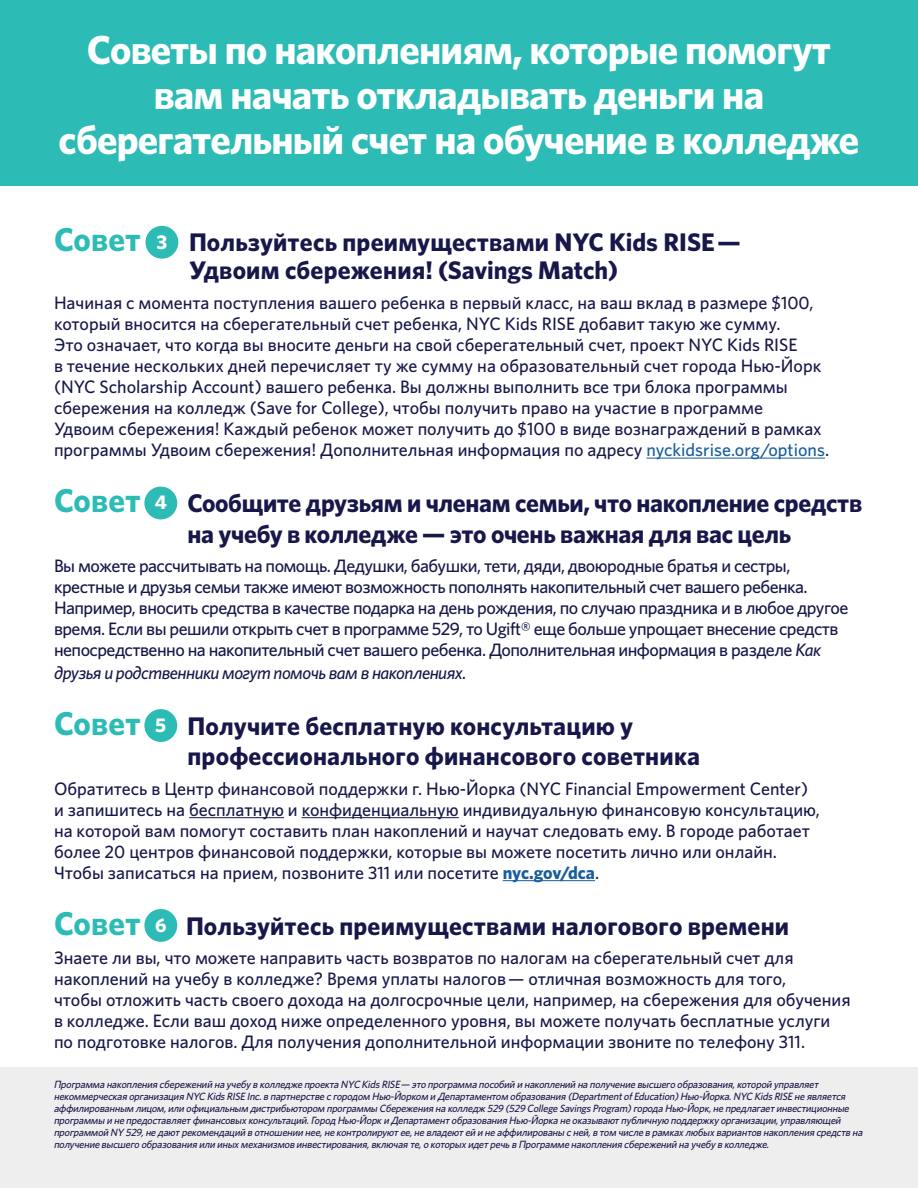
<style>
.page{position:relative;width:918px;height:1188px;background:#fff}
.page>*{position:absolute;margin:0;border:0;box-sizing:border-box;transform-origin:0 0}
.t1{font:700 40.5px/45px "Whitney";letter-spacing:-.02em;color:#fff;text-align:center}
.t2{font:700 33px "Whitney";letter-spacing:.005em;color:#2dbcb5}
.t3{font:700 25.5px/30.6px "Whitney";letter-spacing:.005em;color:#17174a}
.Body_Text_1{font:700 19.95px "Whitney";color:#fff}
.Body_Text_1-2{font:500 18px/21px "Whitney";color:#17174a}
.Body_Text_1-3{font:500 18px/21.3px "Whitney";letter-spacing:-.03em;color:#17174a}
.t4{font:italic 500 10.5px/12px "Whitney";color:#191648}
.s1{color:#175d9e}
.s2{font-style:italic}
.s3{font-weight:700;color:#175d9e}
</style>
<div class="page">
<div style="left:0;top:0;width:918px;height:186px;background:#2dbcb5"></div>
<hr style="left:646px;top:458px;width:179px;height:1px;background:#175d9e">
<hr style="left:189px;top:817px;width:95px;height:1px;background:#17174a">
<hr style="left:302px;top:817px;width:157px;height:1px;background:#17174a">
<hr style="left:503px;top:880px;width:92px;height:1px;background:#175d9e">
<div style="left:145px;top:226px;width:33px;height:33px;background:#2dbcb5;border-radius:50%"></div>
<div style="left:144px;top:487px;width:33px;height:32px;background:#2dbcb5;border-radius:50%"></div>
<div style="left:144px;top:709px;width:33px;height:33px;background:#2dbcb5;border-radius:50%"></div>
<div style="left:144px;top:909px;width:33px;height:33px;background:#2dbcb5;border-radius:50%"></div>
<div style="left:0;top:1067px;width:918px;height:121px;background:#eeeeef"></div>
<p class="t1" style="left:59px;top:27px;width:802px">Советы по накоплениям, которые помогут вам начать откладывать деньги на сберегательный счет на обучение в колледже</p>
<p class="t2" style="left:54px;top:217px;width:88px">Совет</p>
<p class="t3" style="left:189px;top:227px;width:553px;line-height:28.5px">Пользуйтесь преимуществами NYC Kids RISE —<br>Удвоим сбережения! (Savings Match)</p>
<p class="Body_Text_1-2" style="left:54px;top:292px;width:777px">Начиная с момента поступления вашего ребенка в первый класс, на ваш вклад в размере $100, который вносится на сберегательный счет ребенка, NYC Kids RISE добавит такую же сумму.<br>Это означает, что когда вы вносите деньги на свой сберегательный счет, проект NYC Kids RISE<br>в течение нескольких дней перечисляет ту же сумму на образовательный счет города Нью-Йорк (NYC Scholarship Account) вашего ребенка. Вы должны выполнить все три блока программы сбережения на колледж (Save for College), чтобы получить право на участие в программе<br>Удвоим сбережения! Каждый ребенок может получить до $100 в виде вознаграждений в рамках программы Удвоим сбережения! Дополнительная информация по адресу <span class="s1">nyckidsrise.org/options</span>.</p>
<p class="t2" style="left:54px;top:478px;width:88px">Совет</p>
<p class="t3" style="left:188px;top:487px;width:676px">Сообщите друзьям и членам семьи, что накопление средств на учебу в колледже — это очень важная для вас цель</p>
<p class="Body_Text_1-3" style="left:54px;top:555px;width:796px">Вы можете рассчитывать на помощь. Дедушки, бабушки, тети, дяди, двоюродные братья и сестры, крестные и друзья семьи также имеют возможность пополнять накопительный счет вашего ребенка.<br>Например, вносить средства в качестве подарка на день рождения, по случаю праздника и в любое другое время. Если вы решили открыть счет в программе 529, то Ugift® еще больше упрощает внесение средств непосредственно на накопительный счет вашего ребенка. Дополнительная информация в разделе <span class="s2">Как друзья и родственники могут помочь вам в накоплениях.</span></p>
<p class="t2" style="left:54px;top:701px;width:88px">Совет</p>
<p class="t3" style="left:188px;top:710px;width:514px">Получите бесплатную консультацию у профессионального финансового советника</p>
<p class="Body_Text_1-2" style="left:54px;top:778px;width:767px">Обратитесь в Центр финансовой поддержки г. Нью-Йорка (NYC Financial Empowerment Center) и запишитесь на бесплатную и конфиденциальную индивидуальную финансовую консультацию, на которой вам помогут составить план накоплений и научат следовать ему. В городе работает более 20 центров финансовой поддержки, которые вы можете посетить лично или онлайн.<br>Чтобы записаться на прием, позвоните 311 или посетите <span class="s3">nyc.gov/dca</span>.</p>
<p class="t2" style="left:54px;top:901px;width:88px">Совет</p>
<p class="t3" style="left:186px;top:910px;width:605px">Пользуйтесь преимуществами налогового времени</p>
<p class="Body_Text_1-2" style="left:54px;top:947px;width:798px">Знаете ли вы, что можете направить часть возвратов по налогам на сберегательный счет для накоплений на учебу в колледже? Время уплаты налогов — отличная возможность для того,<br>чтобы отложить часть своего дохода на долгосрочные цели, например, на сбережения для обучения в колледже. Если ваш доход ниже определенного уровня, вы можете получать бесплатные услуги по подготовке налогов. Для получения дополнительной информации звоните по телефону 311.</p>
<p class="Body_Text_1" style="left:156px;top:228px;width:12px">3</p>
<p class="Body_Text_1" style="left:155px;top:489px;width:14px">4</p>
<p class="Body_Text_1" style="left:155px;top:712px;width:13px">5</p>
<p class="Body_Text_1" style="left:155px;top:912px;width:13px">6</p>
<p class="t4" style="left:54px;top:1078px;width:813px">Программанакоплениясбережений научебувколледжепроектаNYC KidsRISE— этопрограммапособий и накоплений наполучениевысшегообразования,которой управляет некоммерческаяорганизацияNYC KidsRISEInc.впартнерствесгородом Нью-Йорком и Департаментом образования(DepartmentofEducation)Нью-Йорка.NYC KidsRISEнеявляется аффилированным лицом,или официальным дистрибьютором программы Сбережениянаколледж 529 (529 CollegeSavingsProgram)городаНью-Йорк,непредлагаетинвестиционные программы и непредоставляетфинансовыхконсультаций.Город Нью-Йорки ДепартаментобразованияНью-Йорканеоказываютпубличную поддержкуорганизации,управляющей программой NY 529,недаютрекомендаций вотношении нее,неконтролируютее,невладеютей и неаффилированы сней,втом числеврамкахлюбыхвариантовнакоплениясредствна получениевысшегообразованияили иныхмеханизмовинвестирования,включаяте,окоторыхидетречьвПрограмменакоплениясбережений научебувколледже.</p>
</div>
